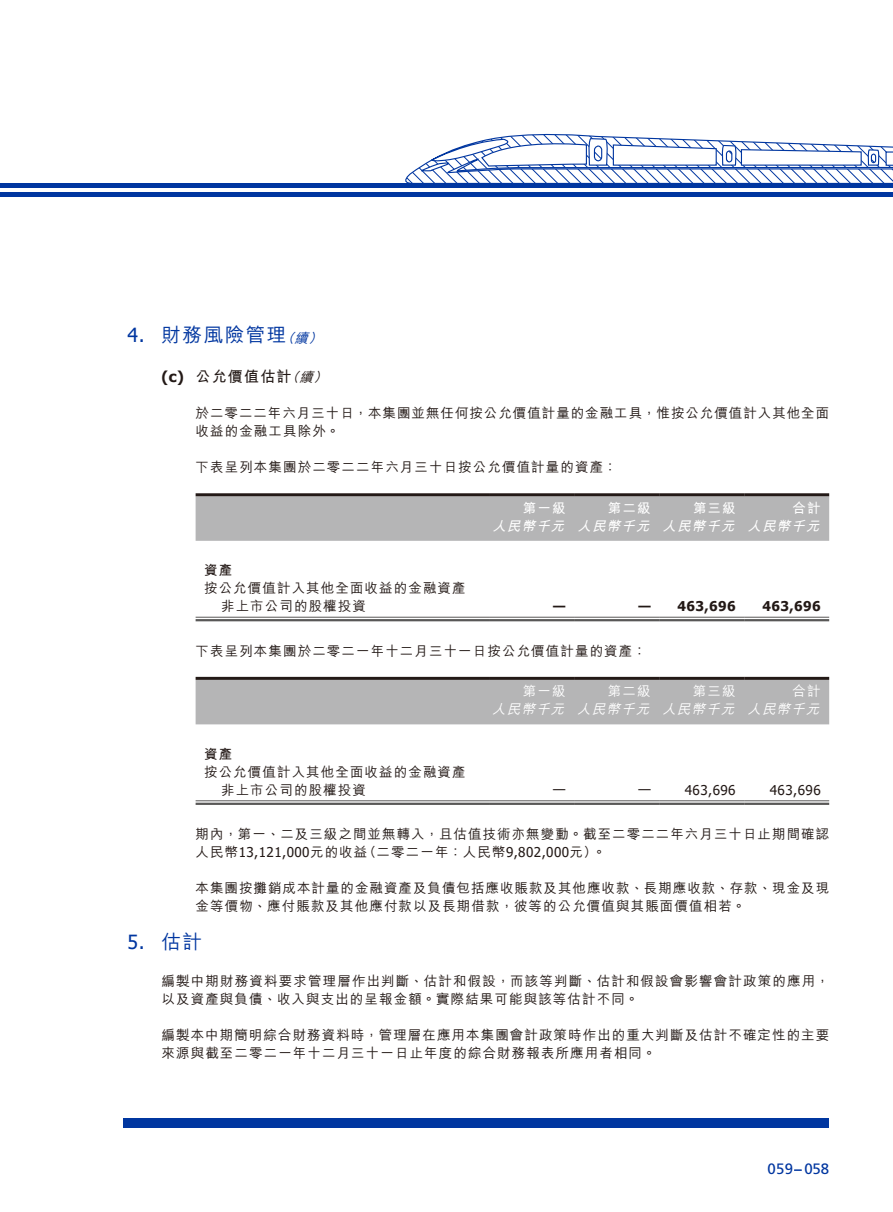
<style>
.page{position:relative;width:893px;height:1212px;background:#fff}
.page>*{position:absolute;margin:0;border:0;box-sizing:border-box;transform-origin:0 0}
.t1{font:500 19.5px "M Hei HK";letter-spacing:.08em;color:#0036a0}
.t2{font:19.5px "Tahoma";color:#0036a0}
.t3{font:15px "Frutiger LT Std";letter-spacing:.01em;color:#0036a0}
.t4{font:700 15px "M Hei HK";letter-spacing:.08em;color:#231916}
.t5{font:700 15px "Tahoma";color:#231916}
.t6{font:500 13.5px/18px "M Hei HK";letter-spacing:.08em;color:#231916}
.t7{font:13.5px "Tahoma";letter-spacing:.03em;color:#231916}
.t8{font:italic 700 13.5px "M Hei HK";color:#fff}
.t9{font:italic 500 13.5px "M Hei HK";color:#fff}
.t10{font:700 13.5px "Tahoma";letter-spacing:.03em;color:#231916}
.t11{font:700 13.5px "M Hei HK";letter-spacing:.08em;color:#fff}
.t12{font:500 13.5px "M Hei HK";letter-spacing:.08em;color:#fff}
.t13{font:700 13.5px "M Hei HK";color:#231916}
.t14{font:italic 500 13.5px "M Hei HK";color:#0036a0}
.t15{font:italic 500 13.5px "M Hei HK";color:#231916}
.s1{font-family:"M Hei HK";font-weight:500}
.s2{font-family:"Tahoma";font-weight:400}
</style>
<div class="page">
<div style="left:123px;top:1118px;width:706px;height:9px;background:#0036a0"></div>
<div style="left:0;top:183px;width:893px;height:5px;background:#0036a0"></div>
<hr style="left:0;top:193px;width:893px;height:4px;background:#0036a0">
<svg style="left:405px;top:133px;width:488px;height:50px"></svg>
<div style="left:196px;top:496px;width:633px;height:45px;background:#b5b5b6"></div>
<hr style="left:196px;top:493px;width:293px;height:3px;background:#231916">
<hr style="left:489px;top:493px;width:85px;height:3px;background:#231916">
<hr style="left:574px;top:493px;width:85px;height:3px;background:#231916">
<hr style="left:659px;top:493px;width:85px;height:3px;background:#231916">
<hr style="left:744px;top:493px;width:85px;height:3px;background:#231916">
<hr style="left:196px;top:617px;width:293px;height:1px;background:#595857">
<hr style="left:196px;top:619px;width:293px;height:2px;background:#595857">
<hr style="left:489px;top:617px;width:85px;height:1px;background:#595857">
<hr style="left:489px;top:619px;width:85px;height:2px;background:#595857">
<hr style="left:574px;top:617px;width:85px;height:1px;background:#595857">
<hr style="left:574px;top:619px;width:85px;height:2px;background:#595857">
<hr style="left:659px;top:617px;width:85px;height:1px;background:#595857">
<hr style="left:659px;top:619px;width:85px;height:2px;background:#595857">
<hr style="left:744px;top:617px;width:85px;height:1px;background:#595857">
<hr style="left:744px;top:619px;width:85px;height:2px;background:#595857">
<div style="left:196px;top:680px;width:633px;height:44px;background:#b5b5b6"></div>
<hr style="left:196px;top:677px;width:293px;height:3px;background:#231916">
<hr style="left:489px;top:677px;width:85px;height:3px;background:#231916">
<hr style="left:574px;top:677px;width:85px;height:3px;background:#231916">
<hr style="left:659px;top:677px;width:85px;height:3px;background:#231916">
<hr style="left:744px;top:677px;width:85px;height:3px;background:#231916">
<hr style="left:196px;top:800px;width:293px;height:1px;background:#595857">
<hr style="left:196px;top:803px;width:293px;height:2px;background:#595857">
<hr style="left:489px;top:800px;width:85px;height:1px;background:#595857">
<hr style="left:489px;top:803px;width:85px;height:2px;background:#595857">
<hr style="left:574px;top:800px;width:85px;height:1px;background:#595857">
<hr style="left:574px;top:803px;width:85px;height:2px;background:#595857">
<hr style="left:659px;top:800px;width:85px;height:1px;background:#595857">
<hr style="left:659px;top:803px;width:85px;height:2px;background:#595857">
<hr style="left:744px;top:800px;width:85px;height:1px;background:#595857">
<hr style="left:744px;top:803px;width:85px;height:2px;background:#595857">
<h1 class="t2" style="left:128px;top:322px;width:19px">4.</h1>
<h1 class="t2" style="left:128px;top:929px;width:19px">5.</h1>
<h1 class="t1" style="left:162px;top:321px;width:126px">財務風險管理</h1>
<p class="t14" style="left:281px;top:328px;width:20px">（</p>
<p class="t14" style="left:308px;top:328px;width:20px">(</p>
<p class="t14" style="left:295px;top:328px;width:20px">續</p>
<p class="t5" style="left:162px;top:366px;width:24px">c( )</p>
<p class="t4" style="left:196px;top:365px;width:97px">公允價值估計</p>
<p class="t15" style="left:286px;top:367px;width:20px">（</p>
<p class="t15" style="left:313px;top:367px;width:20px">(</p>
<p class="t15" style="left:299px;top:367px;width:20px">續</p>
<p class="t6" style="left:196px;top:403px;width:635px">於二零二二年六月三十日，本集團並無任何按公允價值計量的金融工具，惟按公允價值計入其他全面收益的金融工具除外。</p>
<p class="t6" style="left:196px;top:457px;width:423px">下表呈列本集團於二零二二年六月三十日按公允價值計量的資產：</p>
<p class="t11" style="left:793px;top:498px;width:30px">合計</p>
<p class="t11" style="left:523px;top:498px;width:44px">第一級</p>
<p class="t11" style="left:608px;top:498px;width:44px">第二級</p>
<p class="t11" style="left:693px;top:498px;width:44px">第三級</p>
<p class="t8" style="left:492px;top:516px;width:78px">人民幣千元</p>
<p class="t8" style="left:577px;top:516px;width:78px">人民幣千元</p>
<p class="t8" style="left:662px;top:516px;width:78px">人民幣千元</p>
<p class="t8" style="left:747px;top:516px;width:78px">人民幣千元</p>
<p class="t13" style="left:204px;top:560px;width:30px">資產</p>
<p class="t6" style="left:204px;top:578px;width:263px">按公允價值計入其他全面收益的金融資產</p>
<p class="t6" style="left:221px;top:596px;width:146px">非上市公司的股權投資</p>
<p class="t6" style="left:196px;top:640px;width:452px">下表呈列本集團於二零二一年十二月三十一日按公允價值計量的資產：</p>
<p class="t10" style="left:553px;top:596px;width:14px">—</p>
<p class="t10" style="left:638px;top:596px;width:14px">—</p>
<p class="t10" style="left:677px;top:597px;width:60px">463,696</p>
<p class="t10" style="left:762px;top:597px;width:60px">463,696</p>
<p class="t12" style="left:523px;top:681px;width:44px">第一級</p>
<p class="t12" style="left:608px;top:681px;width:44px">第二級</p>
<p class="t12" style="left:693px;top:681px;width:44px">第三級</p>
<p class="t12" style="left:793px;top:681px;width:30px">合計</p>
<p class="t9" style="left:492px;top:699px;width:78px">人民幣千元</p>
<p class="t9" style="left:577px;top:699px;width:78px">人民幣千元</p>
<p class="t9" style="left:662px;top:699px;width:78px">人民幣千元</p>
<p class="t9" style="left:747px;top:699px;width:78px">人民幣千元</p>
<p class="t13" style="left:204px;top:744px;width:30px">資產</p>
<p class="t6" style="left:204px;top:761px;width:263px">按公允價值計入其他全面收益的金融資產</p>
<p class="t6" style="left:221px;top:779px;width:146px">非上市公司的股權投資</p>
<p class="t6" style="left:592px;top:824px;width:238px;text-indent:-397px">期內，第一、二及三級之間並無轉入，且估值技術亦無變動。截至二零二二年六月三十日止期間確認。</p>
<p class="t7" style="left:685px;top:781px;width:52px">463,696</p>
<p class="t7" style="left:770px;top:781px;width:52px">463,696</p>
<p class="t7" style="left:553px;top:780px;width:14px">—</p>
<p class="t7" style="left:638px;top:780px;width:14px">—</p>
<p class="t7" style="left:196px;top:843px;width:173px"><span class="s1">人民幣</span>13,121,000<span class="s1">元的收益</span></p>
<p class="t6" style="left:196px;top:878px;width:635px">本集團按攤銷成本計量的金融資產及負債包括應收賬款及其他應收款、長期應收款、存款、現金及現金等價物、應付賬款及其他應付款以及長期借款，彼等的公允價值與其賬面價值相若。</p>
<h1 class="t1" style="left:162px;top:928px;width:42px">估計</h1>
<p class="t6" style="left:363px;top:842px;width:236px">（二零二一年：人民幣<span class="s2">9,802,000</span>元(</p>
<p class="t6" style="left:162px;top:971px;width:669px">編製中期財務資料要求管理層作出判斷、估計和假設，而該等判斷、估計和假設會影響會計政策的應用，以及資產與負債、收入與支出的呈報金額。實際結果可能與該等估計不同。</p>
<p class="t6" style="left:162px;top:1025px;width:669px">編製本中期簡明綜合財務資料時，管理層在應用本集團會計政策時作出的重大判斷及估計不確定性的主要來源與截至二零二一年十二月三十一日止年度的綜合財務報表所應用者相同。</p>
<p class="t3" style="left:767px;top:1160px;width:27px">059</p>
<p class="t3" style="left:804px;top:1160px;width:26px">058</p>
</div>
